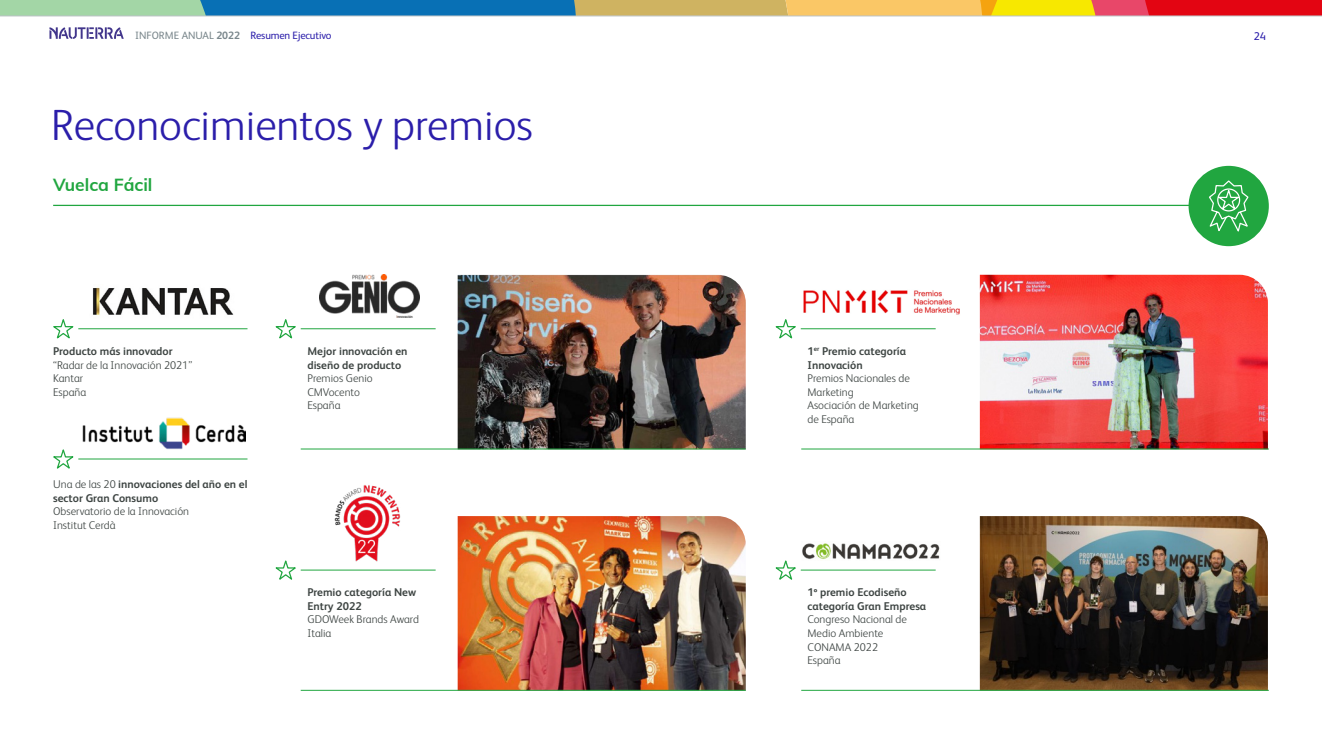
<style>
.page{position:relative;width:1322px;height:745px;background:#fff}
.page>*{position:absolute;margin:0;border:0;box-sizing:border-box;transform-origin:0 0}
.t1{font:300 43.75px "FS Albert Pro";color:#2b1eaa}
.t2{font:700 17.5px "Mulish";color:#21a640}
.t3{font:300 11.25px/13.5px "FS Albert Pro";color:#3e4543}
.t4{font:700 11.25px/13.5px "FS Albert Pro";color:#3e4543}
.t5{font:11.25px "FS Albert Pro";color:#2b1eaa}
.t6{font:10.62px "FS Albert Pro";letter-spacing:-.015em;color:#2b1eaa}
.s1{color:#7a878c}
.s2{font-weight:700;color:#7a878c}
.s3{font-weight:300}
</style>
<div class="page">
<svg style="left:0;top:0;width:1322px;height:16px;background:#9e9274"></svg>
<hr style="left:0;top:16px;width:1322px;height:1px;background:#bdc3c6">
<svg style="left:49px;top:27px;width:75px;height:12px"></svg>
<img style="left:980px;top:516px;width:288px;height:173px">
<svg style="left:93px;top:287px;width:141px;height:29px"></svg>
<hr style="left:53px;top:205px;width:1213px;height:1px;background:#21a640">
<div style="left:1188px;top:166px;width:81px;height:80px;background:#21a640;border-radius:50%"></div>
<svg style="left:1209px;top:180px;width:40px;height:52px"></svg>
<hr style="left:78px;top:328px;width:169px;height:1px;background:#21a640">
<hr style="left:301px;top:328px;width:135px;height:1px;background:#21a640">
<hr style="left:801px;top:328px;width:134px;height:1px;background:#21a640">
<hr style="left:301px;top:569px;width:135px;height:1px;background:#21a640">
<hr style="left:801px;top:569px;width:134px;height:1px;background:#21a640">
<hr style="left:78px;top:458px;width:169px;height:1px;background:#21a640">
<img style="left:83px;top:417px;width:163px;height:33px">
<svg style="left:53px;top:319px;width:21px;height:20px"></svg>
<svg style="left:275px;top:319px;width:21px;height:20px"></svg>
<svg style="left:775px;top:319px;width:21px;height:20px"></svg>
<svg style="left:275px;top:560px;width:21px;height:20px"></svg>
<svg style="left:775px;top:560px;width:21px;height:20px"></svg>
<svg style="left:53px;top:449px;width:21px;height:20px"></svg>
<img style="left:319px;top:274px;width:101px;height:43px">
<img style="left:458px;top:274px;width:288px;height:174px">
<img style="left:980px;top:274px;width:288px;height:174px">
<img style="left:458px;top:516px;width:288px;height:173px">
<img style="left:803px;top:290px;width:157px;height:25px">
<img style="left:802px;top:543px;width:138px;height:16px">
<img style="left:334px;top:485px;width:67px;height:77px">
<hr style="left:801px;top:448px;width:468px;height:1px;background:#21a640">
<hr style="left:801px;top:689px;width:468px;height:1px;background:#21a640">
<hr style="left:301px;top:448px;width:445px;height:1px;background:#21a640">
<hr style="left:301px;top:689px;width:445px;height:1px;background:#21a640">
<p class="t6" style="left:135px;top:27px;width:198px"><span class="s1">INFORME ANUAL</span> <span class="s2">2022</span> Resumen Ejecutivo</p>
<p class="t5" style="left:1253px;top:28px;width:14px">24</p>
<h1 class="t1" style="left:51px;top:95px;width:483px">Reconocimientos y premios</h1>
<h2 class="t2" style="left:53px;top:172px;width:101px">Vuelca Fácil</h2>
<p class="t4" style="left:53px;top:344px;width:121px">Producto más innovador</p>
<p class="t3" style="left:53px;top:357px;width:141px">“Radar de la Innovación 2021”<br>Kantar<br>España</p>
<p class="t4" style="left:53px;top:476px;width:196px"><span class="s3">Una de las 20</span> innovaciones del año en el sector Gran Consumo</p>
<p class="t3" style="left:53px;top:503px;width:138px">Observatorio de la Innovación<br>Institut Cerdà</p>
<p class="t4" style="left:307px;top:344px;width:102px">Mejor innovación en diseño de producto</p>
<p class="t3" style="left:307px;top:370px;width:67px">Premios Genio<br>CMVocento<br>España</p>
<p class="t4" style="left:307px;top:585px;width:110px">Premio categoría New<br>Entry 2022</p>
<p class="t3" style="left:307px;top:611px;width:113px">GDOWeek Brands Award<br>Italia</p>
<p class="t4" style="left:807px;top:344px;width:100px">1<sup>er</sup> Premio categoría<br>Innovación</p>
<p class="t3" style="left:807px;top:370px;width:113px">Premios Nacionales de<br>Marketing<br>Asociación de Marketing de España</p>
<p class="t4" style="left:807px;top:585px;width:120px">1º premio Ecodiseño categoría Gran Empresa</p>
<p class="t3" style="left:807px;top:611px;width:101px">Congreso Nacional de<br>Medio Ambiente<br>CONAMA 2022<br>España</p>
</div>
